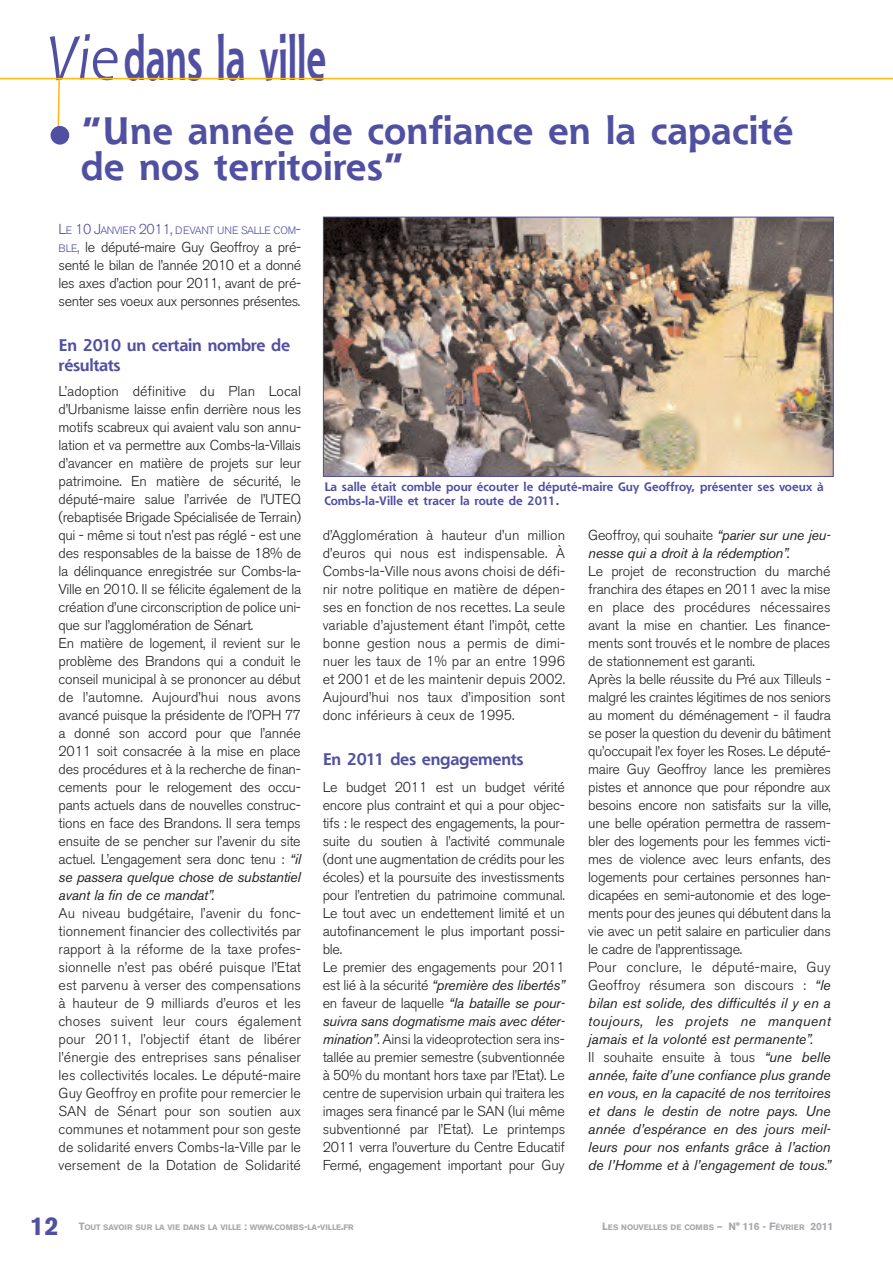
<style>
.page{position:relative;width:893px;height:1263px;background:#fff}
.page>*{position:absolute;margin:0;border:0;box-sizing:border-box;transform-origin:0 0}
.t1{font:700 60px "Shannon";color:#504fa1;scale:.6 1}
.t2{font:700 37.5px/36px "Shannon";color:#504fa1}
.t3{font:900 25.5px "Akzidenz Grotesk";color:#504fa1}
.t4{font:700 16.5px/19.8px "Shannon";letter-spacing:-.02em;color:#504fa1}
.t5{font:300 14.25px/18px "Akzidenz Grotesk BE";letter-spacing:-.02em;color:#231f20;text-align:justify}
.t6{font:italic 14.25px/18px "Akzidenz Grotesk BE";letter-spacing:-.02em;color:#231f20}
.t7{font:700 12px/14.4px "Shannon";color:#504fa1}
.t8{font:300 10.65px "Akzidenz Grotesk BE";letter-spacing:-.04em;color:#504fa1}
.t9{font:700 7.8px "Akzidenz Grotesk BE";letter-spacing:-.02em;color:#a8a9ad}
.t10{font:700 7.8px "Akzidenz Grotesk BE";color:#a8a9ad}
.s1{font-weight:400;font-style:italic}
.s2{font-family:"Akzidenz Grotesk";font-weight:900;font-size:52.5px}
.s3{font-size:14.25px}
.s4{font-size:10.65px;color:#504fa1}
.s5{color:#504fa1}
.s6{font-weight:300;font-style:normal}
.s7{font-size:10.5px}
</style>
<div class="page">
<svg style="left:57px;top:79px;width:4px;height:52px"></svg>
<img style="left:325px;top:219px;width:506px;height:256px">
<div style="left:323px;top:217px;width:510px;height:260px;border:1px solid #504fa1"></div>
<hr style="left:0;top:78px;width:893px;height:1px;background:#fcb814">
<h1 class="t1" style="left:45px;top:37px;width:471px"><span class="s1">Vie</span>dans la ville</h1>
<h2 class="t2" style="left:81px;top:117px;width:714px;text-indent:-34px"><span class="s2">•</span> “Une année de confiance en la capacité de nos territoires”</h2>
<p class="t8" style="left:59px;top:226px;width:244px"><span class="s3">L</span>E <span class="s3">10 J</span>ANVIER <span class="s3">2011,</span> DEVANT UNE SALLE COM<span class="s3">-</span></p>
<p class="t5" style="left:59px;top:239px;width:244px"><span class="s4">BLE</span><span class="s5">,</span> le député-maire Guy Geoffroy a pré&shy;senté le bilan de l’année 2010 et a donné les axes d’action pour 2011, avant de pré&shy;senter ses voeux aux personnes présentes.</p>
<p class="t4" style="left:59px;top:337px;width:233px">En 2010 un certain nombre de résultats</p>
<p class="t5" style="left:59px;top:383px;width:244px;text-align:left">L’adoption définitive du Plan Local d’Urbanisme laisse enfin derrière nous les motifs scabreux qui avaient valu son annu&shy;lation et va permettre aux Combs-la-Villais d’avancer en matière de projets sur leur patrimoine. En matière de sécurité, le député-maire salue l’arrivée de l’UTEQ (rebaptisée Brigade Spécialisée de Terrain) qui - même si tout n’est pas réglé - est une des responsables de la baisse de 18% de la délinquance enregistrée sur Combs-la-Ville en 2010. Il se félicite également de la création d’une circonscription de police uni&shy;que sur l’agglomération de Sénart.<br>En matière de logement, il revient sur le problème des Brandons qui a conduit le conseil municipal à se prononcer au début de l’automne. Aujourd’hui nous avons avancé puisque la présidente de l’OPH 77 a donné son accord pour que l’année 2011 soit consacrée à la mise en place des procédures et à la recherche de finan&shy;cements pour le relogement des occu&shy;pants actuels dans de nouvelles construc&shy;tions en face des Brandons. Il sera temps ensuite de se pencher sur l’avenir du site actuel. L’engagement sera donc tenu : <span class="s1">“il se passera quelque chose de substantiel avant la fin de ce mandat”.</span></p>
<p class="t5" style="left:59px;top:905px;width:244px">Au niveau budgétaire, l’avenir du fonc&shy;tionnement financier des collectivités par rapport à la réforme de la taxe profes&shy;sionnelle n’est pas obéré puisque l’Etat est parvenu à verser des compensations à hauteur de 9 milliards d’euros et les choses suivent leur cours également pour 2011, l’objectif étant de libérer l’énergie des entreprises sans pénaliser les collectivités locales. Le député-maire Guy Geoffroy en profite pour remercier le SAN de Sénart pour son soutien aux communes et notamment pour son geste de solidarité envers Combs-la-Ville par le versement de la Dotation de Solidarité</p>
<p class="t7" style="left:324px;top:481px;width:501px">La salle était comble pour écouter le député-maire Guy Geoffroy, présenter ses voeux à<br>Combs-la-Ville et tracer la route de 2011.</p>
<p class="t6" style="left:588px;top:528px;width:244px"><span class="s6">Geoffroy, qui souhaite</span> “parier sur une jeu&shy;nesse qui a droit à la rédemption”.</p>
<p class="t5" style="left:588px;top:563px;width:244px;text-align:left">Le projet de reconstruction du marché franchira des étapes en 2011 avec la mise en place des procédures nécessaires avant la mise en chantier. Les finance&shy;ments sont trouvés et le nombre de places de stationnement est garanti.<br>Après la belle réussite du Pré aux Tilleuls - malgré les craintes légitimes de nos seniors au moment du déménagement - il faudra se poser la question du devenir du bâtiment qu’occupait l’ex foyer les Roses. Le député&shy;maire Guy Geoffroy lance les premières pistes et annonce que pour répondre aux besoins encore non satisfaits sur la ville, une belle opération permettra de rassem&shy;bler des logements pour les femmes victi&shy;mes de violence avec leurs enfants, des logements pour certaines personnes han&shy;dicapées en semi-autonomie et des loge&shy;ments pour des jeunes qui débutent dans la vie avec un petit salaire en particulier dans le cadre de l’apprentissage.<br>Pour conclure, le député-maire, Guy Geoffroy résumera son discours : <span class="s1">“le bilan est solide, des difficultés il y en a toujours, les projets ne manquent jamais et la volonté est permanente”.<br></span>Il souhaite ensuite à tous <span class="s1">“une belle année, faite d’une confiance plus grande en vous, en la capacité de nos territoires et dans le destin de notre pays. Une année d’espérance en des jours meil&shy;leurs pour nos enfants grâce à l’action de l’Homme et à l’engagement de tous.”</span></p>
<p class="t5" style="left:323px;top:527px;width:244px">d’Agglomération à hauteur d’un million d’euros qui nous est indispensable. À Combs-la-Ville nous avons choisi de défi&shy;nir notre politique en matière de dépen&shy;ses en fonction de nos recettes. La seule variable d’ajustement étant l’impôt, cette bonne gestion nous a permis de dimi&shy;nuer les taux de 1% par an entre 1996 et 2001 et de les maintenir depuis 2002.<br>Aujourd’hui nos taux d’imposition sont donc inférieurs à ceux de 1995.</p>
<p class="t4" style="left:323px;top:751px;width:202px">En 2011 des engagements</p>
<p class="t5" style="left:323px;top:779px;width:244px;text-align:left">Le budget 2011 est un budget vérité encore plus contraint et qui a pour objec&shy;tifs : le respect des engagements, la pour&shy;suite du soutien à l’activité communale (dont une augmentation de crédits pour les écoles) et la poursuite des investissments pour l’entretien du patrimoine communal.<br>Le tout avec un endettement limité et un autofinancement le plus important possi&shy;ble.<br>Le premier des engagements pour 2011 est lié à la sécurité <span class="s1">“première des libertés” </span>en faveur de laquelle <span class="s1">“la bataille se pour&shy;suivra sans dogmatisme mais avec déter&shy;mination”</span>. Ainsi la videoprotection sera ins&shy;tallée au premier semestre (subventionnée à 50% du montant hors taxe par l’Etat). Le centre de supervision urbain qui traitera les images sera financé par le SAN (lui même subventionné par l’Etat). Le printemps 2011 verra l’ouverture du Centre Educatif Fermé, engagement important pour Guy</p>
<h3 class="t3" style="left:30px;top:1216px;width:30px">12</h3>
<p class="t9" style="left:79px;top:1224px;width:276px"><span class="s7">T</span>OUT SAVOIR SUR LA VIE DANS LA VILLE <span class="s7">:</span> WWW<span class="s7">.</span>COMBS<span class="s7">-</span>LA<span class="s7">-</span>VILLE<span class="s7">.</span>FR</p>
<p class="t10" style="left:602px;top:1224px;width:233px"><span class="s7">L</span>ES NOUVELLES DE COMBS <span class="s7">– N° 116 - F</span>ÉVRIER <span class="s7">2011</span></p>
</div>
